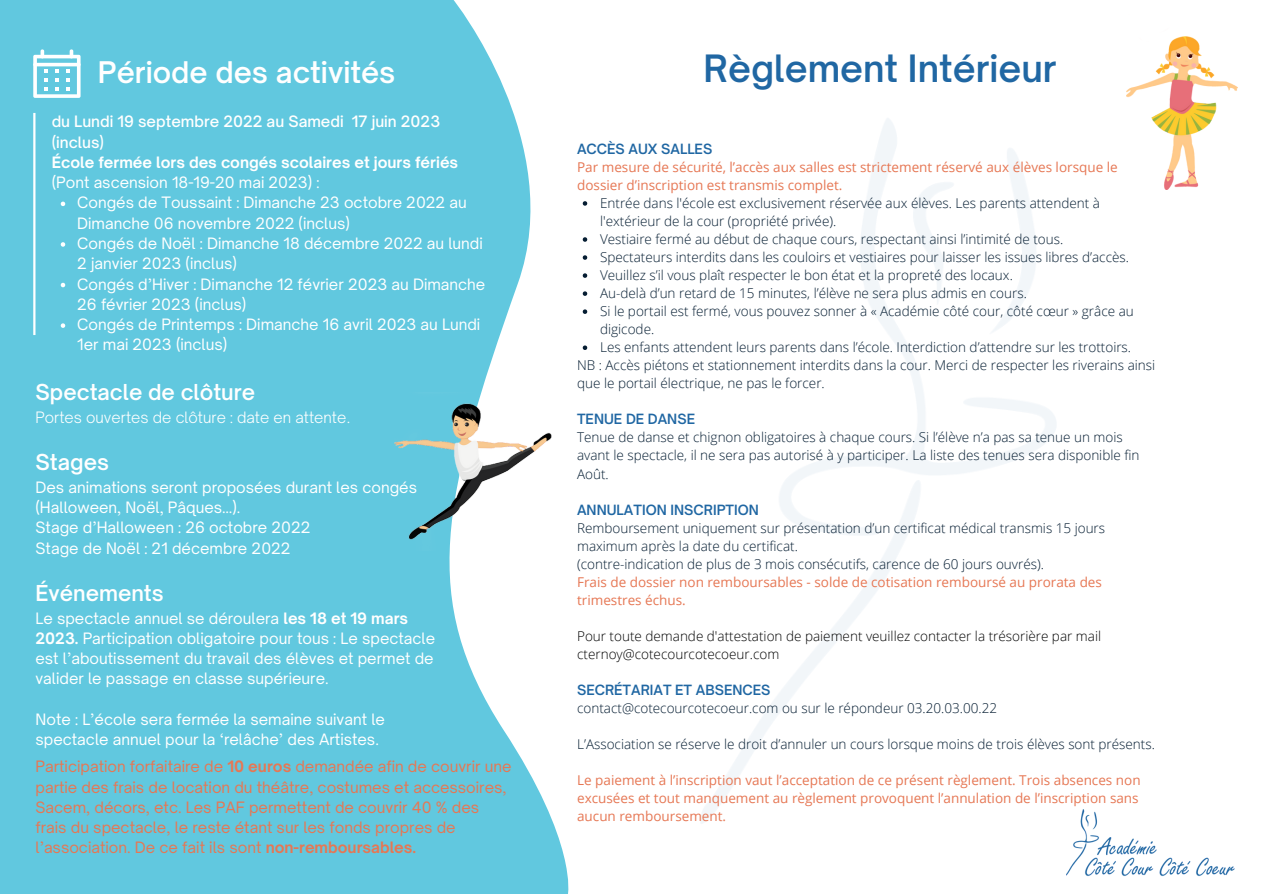
<style>
.page{position:relative;width:1264px;height:894px;background:#fff}
.page>*{position:absolute;margin:0;border:0;box-sizing:border-box;transform-origin:0 0}
.t1{font:600 36px "Open Sauce One";color:#2067a3}
.t2{font:600 28.5px "Open Sauce One";color:#fff}
.t3{font:600 21px "Open Sauce One";color:#fff}
.t4{font:15px/20.2px "Open Sauce One";color:#fff}
.t5{font:15px/20.2px "Open Sauce One";color:#e67754}
.t6{font:500 15px/20.2px "Open Sauce One";color:#fff}
.t7{font:700 15px "Open Sauce One";color:#fff}
.t8{font:300 15px "Open Sauce One";color:#fff}
.t9{font:300 13.5px/18px "Open Sans";color:#051d32}
.t10{font:13.5px/18px "Open Sans";color:#e67754}
.t11{font:300 13.5px/18px "Open Sans";color:#000}
.t12{font:600 13.5px "Open Sauce One";color:#2067a3}
.s1{font-weight:700}
</style>
<div class="page">
<svg style="left:0;top:0;width:569px;height:893px;background:#71cde2"></svg>
<svg style="left:33px;top:49px;width:48px;height:49px"></svg>
<hr style="left:33px;top:113px;width:2px;height:222px;background:#fff">
<img style="left:1126px;top:36px;width:111px;height:153px">
<img style="left:394px;top:392px;width:158px;height:158px">
<img style="left:1066px;top:809px;width:168px;height:68px">
<svg style="left:61px;top:201px;width:4px;height:5px"></svg>
<svg style="left:61px;top:242px;width:4px;height:5px"></svg>
<svg style="left:61px;top:283px;width:4px;height:4px"></svg>
<svg style="left:61px;top:323px;width:4px;height:5px"></svg>
<svg style="left:582px;top:201px;width:5px;height:5px"></svg>
<svg style="left:582px;top:237px;width:5px;height:5px"></svg>
<svg style="left:582px;top:255px;width:5px;height:5px"></svg>
<svg style="left:582px;top:273px;width:5px;height:5px"></svg>
<svg style="left:582px;top:291px;width:5px;height:5px"></svg>
<svg style="left:582px;top:309px;width:5px;height:5px"></svg>
<svg style="left:582px;top:345px;width:5px;height:5px"></svg>
<h2 class="t2" style="left:98px;top:55px;width:299px">Période des activités</h2>
<h1 class="t1" style="left:703px;top:46px;width:354px">Règlement Intérieur</h1>
<p class="t6" style="left:52px;top:111px;width:390px">du Lundi 19 septembre 2022 au Samedi 17 juin 2023 (inclus)</p>
<p class="t7" style="left:52px;top:153px;width:408px">École fermée lors des congés scolaires et jours fériés</p>
<p class="t4" style="left:52px;top:172px;width:269px">(Pont ascension 18-19-20 mai 2023) :</p>
<p class="t4" style="left:77px;top:192px;width:409px">Congés de Toussaint : Dimanche 23 octobre 2022 au Dimanche 06 novembre 2022 (inclus)<br>Congés de Noël : Dimanche 18 décembre 2022 au lundi 2 janvier 2023 (inclus)<br>Congés d’Hiver : Dimanche 12 février 2023 au Dimanche 26 février 2023 (inclus)<br>Congés de Printemps : Dimanche 16 avril 2023 au Lundi 1er mai 2023 (inclus)</p>
<h3 class="t3" style="left:35px;top:379px;width:221px">Spectacle de clôture</h3>
<p class="t8" style="left:35px;top:408px;width:316px">Portes ouvertes de clôture : date en attente.</p>
<h3 class="t3" style="left:35px;top:449px;width:75px">Stages</h3>
<p class="t4" style="left:35px;top:477px;width:383px">Des animations seront proposées durant les congés (Halloween, Noël, Pâques…).<br>Stage d’Halloween : 26 octobre 2022<br>Stage de Noël : 21 décembre 2022</p>
<h3 class="t3" style="left:35px;top:580px;width:130px">Événements</h3>
<p class="t4" style="left:35px;top:607px;width:401px">Le spectacle annuel se déroulera <span class="s1">les 18 et 19 mars 2023.</span> Participation obligatoire pour tous : Le spectacle est l’aboutissement du travail des élèves et permet de valider le passage en classe supérieure.</p>
<p class="t4" style="left:35px;top:709px;width:351px">Note : L’école sera fermée la semaine suivant le spectacle annuel pour la ‘relâche’ des Artistes.</p>
<p class="t5" style="left:35px;top:756px;width:477px">Participation forfaitaire de <span class="s1">10 euros</span> demandée afin de couvrir une partie des frais de location du théâtre, costumes et accessoires, Sacem, décors, etc. Les PAF permettent de couvrir 40 % des frais du spectacle, le reste étant sur les fonds propres de l’association. De ce fait ils sont <span class="s1">non-remboursables.</span></p>
<p class="t12" style="left:577px;top:140px;width:137px">ACCÈS AUX SALLES</p>
<p class="t10" style="left:577px;top:157px;width:542px">Par mesure de sécurité, l’accès aux salles est strictement réservé aux élèves lorsque le dossier d’inscription est transmis complet.</p>
<p class="t9" style="left:600px;top:194px;width:535px">Entrée dans l'école est exclusivement réservée aux élèves. Les parents attendent à l'extérieur de la cour (propriété privée).<br>Vestiaire fermé au début de chaque cours, respectant ainsi l’intimité de tous.<br>Spectateurs interdits dans les couloirs et vestiaires pour laisser les issues libres d’accès.<br>Veuillez s’il vous plaît respecter le bon état et la propreté des locaux.<br>Au-delà d’un retard de 15 minutes, l’élève ne sera plus admis en cours.<br>Si le portail est fermé, vous pouvez sonner à « Académie côté cour, côté cœur » grâce au digicode.<br>Les enfants attendent leurs parents dans l’école. Interdiction d’attendre sur les trottoirs.</p>
<p class="t9" style="left:577px;top:356px;width:579px">NB : Accès piétons et stationnement interdits dans la cour. Merci de respecter les riverains ainsi que le portail électrique, ne pas le forcer.</p>
<p class="t12" style="left:577px;top:411px;width:119px">TENUE DE DANSE</p>
<p class="t9" style="left:577px;top:428px;width:564px">Tenue de danse et chignon obligatoires à chaque cours. Si l’élève n’a pas sa tenue un mois avant le spectacle, il ne sera pas autorisé à y participer. La liste des tenues sera disponible fin<br>Août.</p>
<p class="t12" style="left:577px;top:501px;width:183px">ANNULATION INSCRIPTION</p>
<p class="t9" style="left:577px;top:518px;width:529px">Remboursement uniquement sur présentation d’un certificat médical transmis 15 jours maximum après la date du certificat.<br>(contre-indication de plus de 3 mois consécutifs, carence de 60 jours ouvrés).</p>
<p class="t10" style="left:577px;top:572px;width:526px">Frais de dossier non remboursables - solde de cotisation remboursé au prorata des trimestres échus.</p>
<p class="t11" style="left:577px;top:626px;width:525px">Pour toute demande d'attestation de paiement veuillez contacter la trésorière par mail cternoy@cotecourcotecoeur.com</p>
<p class="t12" style="left:577px;top:681px;width:195px">SECRÉTARIAT ET ABSENCES</p>
<p class="t9" style="left:577px;top:698px;width:421px">contact@cotecourcotecoeur.com ou sur le répondeur 03.20.03.00.22</p>
<p class="t9" style="left:577px;top:734px;width:579px">L’Association se réserve le droit d’annuler un cours lorsque moins de trois élèves sont présents.</p>
<p class="t10" style="left:577px;top:770px;width:565px">Le paiement à l’inscription vaut l’acceptation de ce présent règlement. Trois absences non excusées et tout manquement au règlement provoquent l’annulation de l’inscription sans aucun remboursement.</p>
</div>
